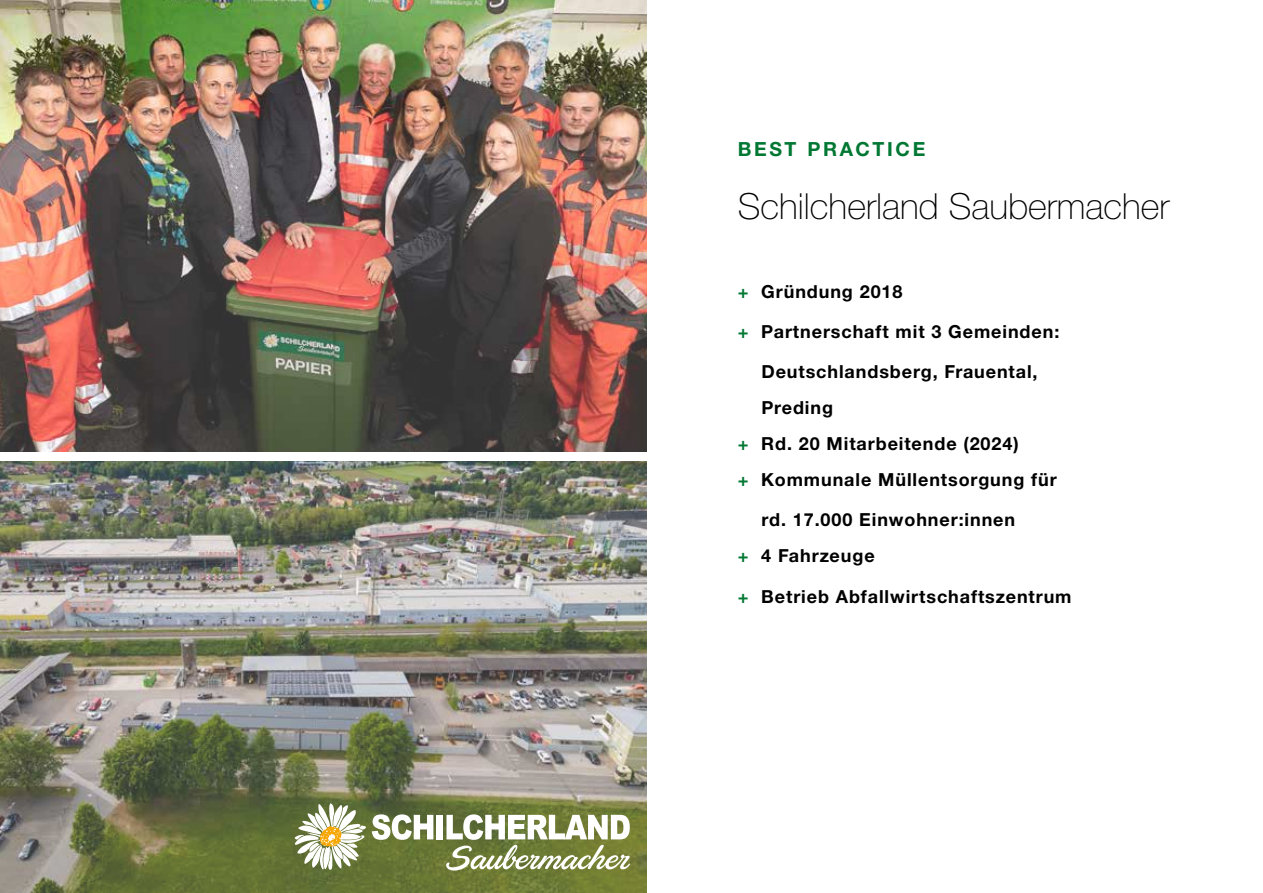
<style>
.page{position:relative;width:1263px;height:893px;background:#fff}
.page>*{position:absolute;margin:0;border:0;box-sizing:border-box;transform-origin:0 0}
.t1{font:100 36px "Helvetica Neue LTW1 G";color:#000}
.t2{font:700 19.5px "Helvetica Neue LTW1 G";letter-spacing:.14em;color:#007732}
.t3{font:700 18px/36px "Helvetica Neue LTW1 G";letter-spacing:.05em;color:#000}
.s1{color:#007732}
</style>
<div class="page">
<img style="left:0;top:0;width:647px;height:893px">
<svg style="left:295px;top:803px;width:71px;height:67px"></svg>
<svg style="left:372px;top:814px;width:61px;height:26px"></svg>
<div style="left:437px;top:815px;width:6px;height:24px;background:#fff"></div>
<svg style="left:446px;top:814px;width:184px;height:56px"></svg>
<p class="t2" style="left:738px;top:137px;width:189px">BEST PRACTICE</p>
<h1 class="t1" style="left:738px;top:185px;width:433px">Schilcherland Saubermacher</h1>
<p class="t3" style="left:738px;top:273px;width:166px"><span class="s1">+</span> Gründung 2018</p>
<p class="t3" style="left:738px;top:313px;width:323px"><span class="s1">+</span> Partnerschaft mit 3 Gemeinden:</p>
<p class="t3" style="left:761px;top:354px;width:278px">Deutschlandsberg, Frauental,</p>
<p class="t3" style="left:761px;top:390px;width:73px">Preding</p>
<p class="t3" style="left:738px;top:426px;width:282px"><span class="s1">+</span> Rd. 20 Mitarbeitende (2024)</p>
<p class="t3" style="left:738px;top:462px;width:320px"><span class="s1">+</span> Kommunale Müllentsorgung für</p>
<p class="t3" style="left:738px;top:502px;width:279px;text-indent:24px">rd. 17.000 Einwohner:innen <span class="s1">+</span> 4 Fahrzeuge</p>
<p class="t3" style="left:738px;top:578px;width:335px"><span class="s1">+</span> Betrieb Abfallwirtschaftszentrum</p>
</div>
